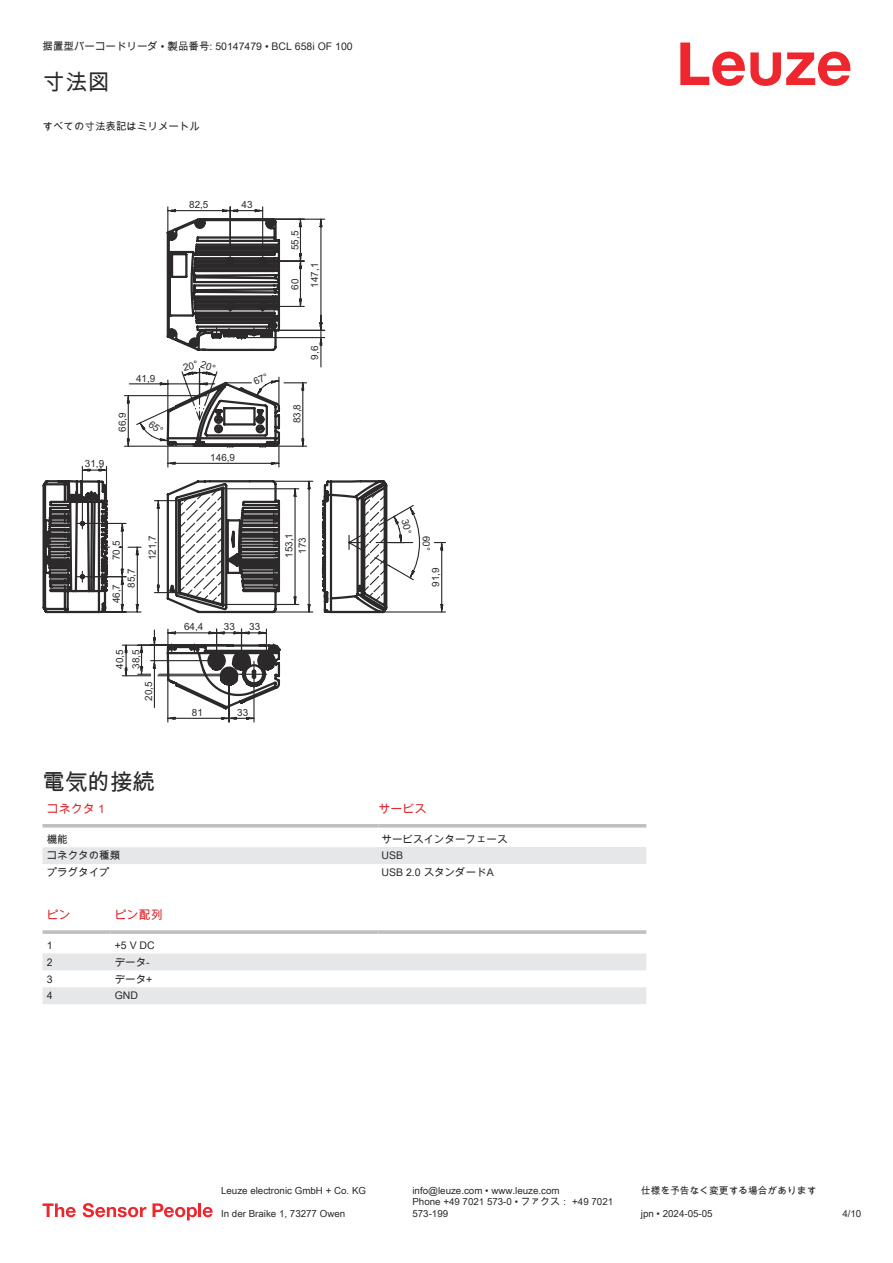
<style>
.page{position:relative;width:893px;height:1263px;background:#fff}
.page>*{position:absolute;margin:0;border:0;box-sizing:border-box;transform-origin:0 0}
.t1{font:22.5px "Arial Unicode MS";color:#2b292a}
.t2{font:12px "Arial Unicode MS";color:#db2a30}
.t3{font:10.5px "Arial Unicode MS";color:#2b292a}
.t4{font:9.9px/15px "Arial";color:#2b292a}
.t5{font:9.75px/11.7px "Arial Unicode MS";color:#2b292a}
</style>
<div class="page">
<svg style="left:680px;top:43px;width:170px;height:43px"></svg>
<div style="left:43px;top:847px;width:335px;height:17px;background:#e6e7e9"></div>
<svg style="left:43px;top:824px;width:335px;height:4px"></svg>
<svg style="left:378px;top:824px;width:268px;height:4px"></svg>
<div style="left:378px;top:847px;width:268px;height:17px;background:#e6e7e9"></div>
<svg style="left:43px;top:953px;width:603px;height:51px"></svg>
<hr style="left:43px;top:930px;width:68px;height:4px;background:#c5c6c8">
<svg style="left:111px;top:930px;width:267px;height:4px"></svg>
<hr style="left:378px;top:930px;width:268px;height:4px;background:#c5c6c8">
<svg style="left:43px;top:1203px;width:33px;height:14px"></svg>
<svg style="left:83px;top:1203px;width:63px;height:14px"></svg>
<svg style="left:153px;top:1203px;width:44px;height:17px"></svg>
<hr style="left:198px;top:1203px;width:3px;height:14px;background:#ed272d">
<svg style="left:203px;top:1207px;width:10px;height:10px"></svg>
<svg style="left:46px;top:480px;width:53px;height:134px"></svg>
<svg style="left:67px;top:206px;width:259px;height:407px"></svg>
<svg style="left:76px;top:368px;width:370px;height:245px"></svg>
<svg style="left:99px;top:466px;width:201px;height:257px"></svg>
<svg style="left:183px;top:360px;width:33px;height:11px"></svg>
<svg style="left:401px;top:519px;width:11px;height:14px"></svg>
<svg style="left:148px;top:420px;width:16px;height:12px"></svg>
<svg style="left:253px;top:373px;width:14px;height:12px"></svg>
<p class="t3" style="left:43px;top:39px;width:312px">据置型バーコードリーダ • 製品番号: 50147479 • BCL 658i OF 100</p>
<h1 class="t1" style="left:43px;top:66px;width:69px">寸法図</h1>
<p class="t3" style="left:43px;top:119px;width:159px">すべての寸法表記はミリメートル</p>
<p class="t4" style="left:189px;top:198px;width:21px">82,5</p>
<p class="t4" style="left:241px;top:198px;width:13px">43</p>
<p class="t4" style="left:85px;top:457px;width:21px">31,9</p>
<p class="t4" style="left:136px;top:371px;width:21px">41,9</p>
<p class="t4" style="left:115px;top:431px;width:21px;rotate:-90deg">66,9</p>
<p class="t4" style="left:210px;top:450px;width:26px">146,9</p>
<p class="t4" style="left:288px;top:250px;width:21px;rotate:-90deg">55,5</p>
<p class="t4" style="left:288px;top:290px;width:13px;rotate:-90deg">60</p>
<p class="t4" style="left:308px;top:288px;width:26px;rotate:-90deg">147,1</p>
<p class="t4" style="left:308px;top:359px;width:15px;rotate:-90deg">9,6</p>
<p class="t4" style="left:290px;top:423px;width:21px;rotate:-90deg">83,8</p>
<p class="t4" style="left:109px;top:560px;width:21px;rotate:-90deg">70,5</p>
<p class="t4" style="left:109px;top:588px;width:21px;text-indent:-16px;rotate:-90deg">46,7<br>85,7</p>
<p class="t4" style="left:145px;top:560px;width:26px;rotate:-90deg">121,7</p>
<p class="t4" style="left:283px;top:558px;width:26px;line-height:13.2px;text-align:center;rotate:-90deg">153,1<br>173</p>
<p class="t4" style="left:184px;top:620px;width:21px">64,4</p>
<p class="t4" style="left:224px;top:620px;width:13px">33</p>
<p class="t4" style="left:249px;top:620px;width:13px">33</p>
<p class="t4" style="left:113px;top:669px;width:21px;rotate:-90deg">40,5</p>
<p class="t4" style="left:129px;top:669px;width:21px;rotate:-90deg">38,5</p>
<p class="t4" style="left:142px;top:701px;width:21px;rotate:-90deg">20,5</p>
<p class="t4" style="left:192px;top:706px;width:13px">81</p>
<p class="t4" style="left:237px;top:706px;width:13px">33</p>
<p class="t4" style="left:433px;top:536px;width:17px;rotate:90deg">60°</p>
<p class="t4" style="left:429px;top:587px;width:21px;rotate:-90deg">91,9</p>
<h1 class="t1" style="left:43px;top:766px;width:114px">電気的接続</h1>
<p class="t2" style="left:47px;top:800px;width:60px">コネクタ 1</p>
<p class="t2" style="left:378px;top:800px;width:49px">サービス</p>
<p class="t3" style="left:47px;top:831px;width:22px">機能</p>
<p class="t3" style="left:382px;top:831px;width:127px">サービスインターフェース</p>
<p class="t3" style="left:47px;top:848px;width:75px">コネクタの種類</p>
<p class="t3" style="left:382px;top:848px;width:23px">USB</p>
<p class="t3" style="left:47px;top:865px;width:64px">プラグタイプ</p>
<p class="t3" style="left:382px;top:865px;width:114px">USB 2.0 スタンダードA</p>
<p class="t2" style="left:47px;top:906px;width:25px">ピン</p>
<p class="t2" style="left:115px;top:906px;width:49px">ピン配列</p>
<p class="t3" style="left:47px;top:937px;width:7px">1</p>
<p class="t3" style="left:115px;top:937px;width:41px">+5 V DC</p>
<p class="t3" style="left:47px;top:954px;width:7px">2</p>
<p class="t3" style="left:115px;top:954px;width:36px">データ-</p>
<p class="t3" style="left:47px;top:971px;width:7px">3</p>
<p class="t3" style="left:115px;top:971px;width:39px">データ+</p>
<p class="t3" style="left:47px;top:988px;width:7px">4</p>
<p class="t3" style="left:115px;top:988px;width:25px">GND</p>
<p class="t5" style="left:221px;top:1184px;width:146px">Leuze electronic GmbH + Co. KG</p>
<p class="t5" style="left:412px;top:1184px;width:149px">info@leuze.com • www.leuze.com</p>
<p class="t5" style="left:641px;top:1184px;width:177px">仕様を予告なく変更する場合があります</p>
<p class="t5" style="left:221px;top:1207px;width:126px">In der Braike 1, 73277 Owen</p>
<p class="t5" style="left:412px;top:1196px;width:202px">Phone +49 7021 573-0 • ファクス： +49 7021<br>573-199</p>
<p class="t5" style="left:641px;top:1207px;width:73px">jpn • 2024-05-05</p>
<p class="t5" style="left:842px;top:1207px;width:20px">4/10</p>
</div>
